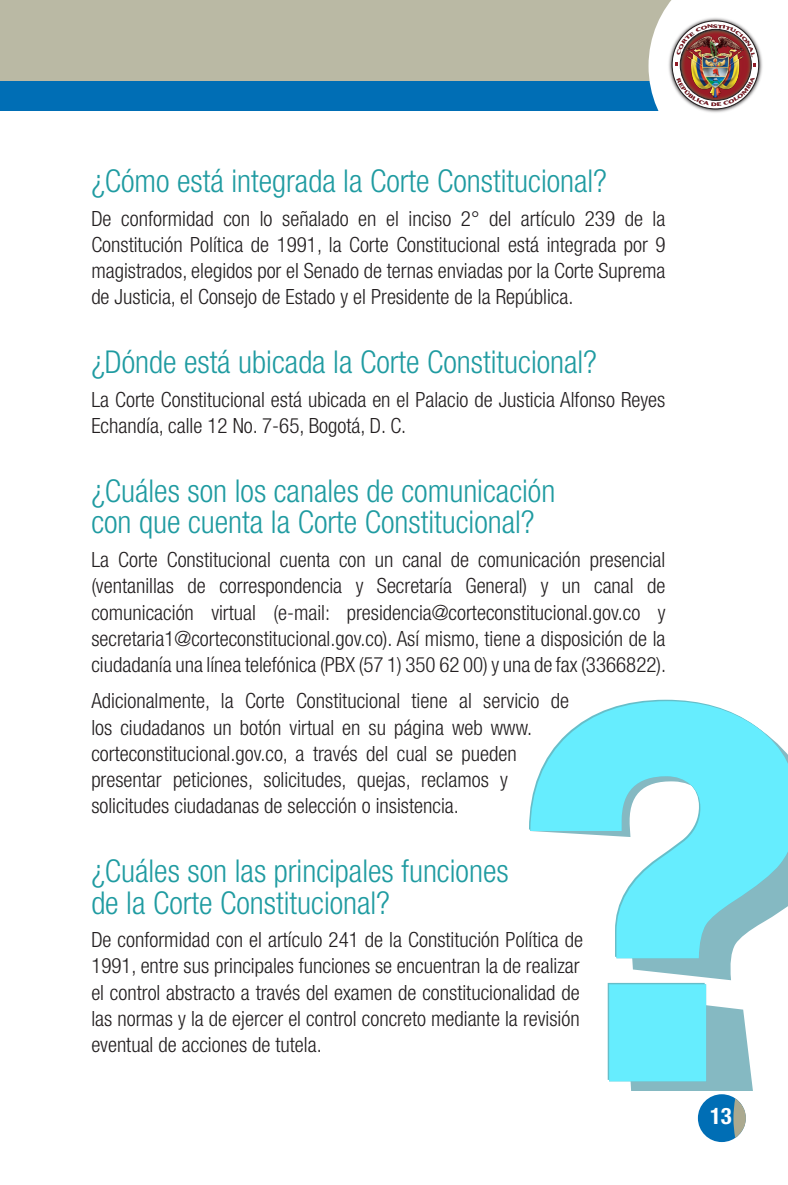
<style>
.page{position:relative;width:788px;height:1185px;background:#fff}
.page>*{position:absolute;margin:0;border:0;box-sizing:border-box;transform-origin:0 0}
.subtitulos{font:300 condensed 31.5px/31.5px "Helvetica Neue LT Std";color:#1f9ba1}
.t1{font:700 condensed 22.75px "Helvetica Neue LT Std";color:#fff}
.texto_general{font:300 condensed 21px/26.2px "Helvetica Neue LT Std";color:#231f20}
</style>
<div class="page">
<div style="left:0;top:0;width:728px;height:82px;background:#bab9a4"></div>
<div style="left:0;top:82px;width:662px;height:29px;background:#006eb5"></div>
<div style="left:698px;top:1094px;width:48px;height:48px;background:#006eb5;border-radius:50%"></div>
<svg style="left:733px;top:1098px;width:13px;height:40px"></svg>
<svg style="left:609px;top:1081px;width:144px;height:9px"></svg>
<svg style="left:530px;top:701px;width:258px;height:380px"></svg>
<img style="left:648px;top:0;width:115px;height:113px">
<p class="subtitulos" style="left:91px;top:165px;width:517px">¿Cómo está integrada la Corte Constitucional?</p>
<p class="texto_general" style="left:91px;top:205px;width:576px;text-align:justify">De conformidad con lo señalado en el inciso 2° del artículo 239 de la Constitución Política de 1991, la Corte Constitucional está integrada por 9 magistrados, elegidos por el Senado de ternas enviadas por la Corte Suprema de Justicia, el Consejo de Estado y el Presidente de la República.</p>
<p class="subtitulos" style="left:91px;top:346px;width:507px">¿Dónde está ubicada la Corte Constitucional?</p>
<p class="texto_general" style="left:91px;top:386px;width:575px">La Corte Constitucional está ubicada en el Palacio de Justicia Alfonso Reyes<br>Echandía, calle 12 No. 7-65, Bogotá, D. C.</p>
<p class="subtitulos" style="left:91px;top:475px;width:465px">¿Cuáles son los canales de comunicación con que cuenta la Corte Constitucional?</p>
<p class="texto_general" style="left:91px;top:546px;width:576px;text-align:justify">La Corte Constitucional cuenta con un canal de comunicación presencial (ventanillas de correspondencia y Secretaría General) y un canal de comunicación virtual (e-mail: presidencia@corteconstitucional.gov.co y secretaria1@corteconstitucional.gov.co). Así mismo, tiene a disposición de la ciudadanía una línea telefónica (PBX (57 1) 350 62 00) y una de fax (3366822).</p>
<p class="texto_general" style="left:91px;top:687px;width:479px">Adicionalmente, la Corte Constitucional tiene al servicio de los ciudadanos un botón virtual en su página web www. corteconstitucional.gov.co, a través del cual se pueden presentar peticiones, solicitudes, quejas, reclamos y solicitudes ciudadanas de selección o insistencia.</p>
<p class="subtitulos" style="left:91px;top:855px;width:419px">¿Cuáles son las principales funciones de la Corte Constitucional?</p>
<p class="texto_general" style="left:91px;top:926px;width:493px">De conformidad con el artículo 241 de la Constitución Política de 1991, entre sus principales funciones se encuentran la de realizar el control abstracto a través del examen de constitucionalidad de las normas y la de ejercer el control concreto mediante la revisión eventual de acciones de tutela.</p>
<p class="t1" style="left:710px;top:1102px;width:23px">13</p>
</div>
